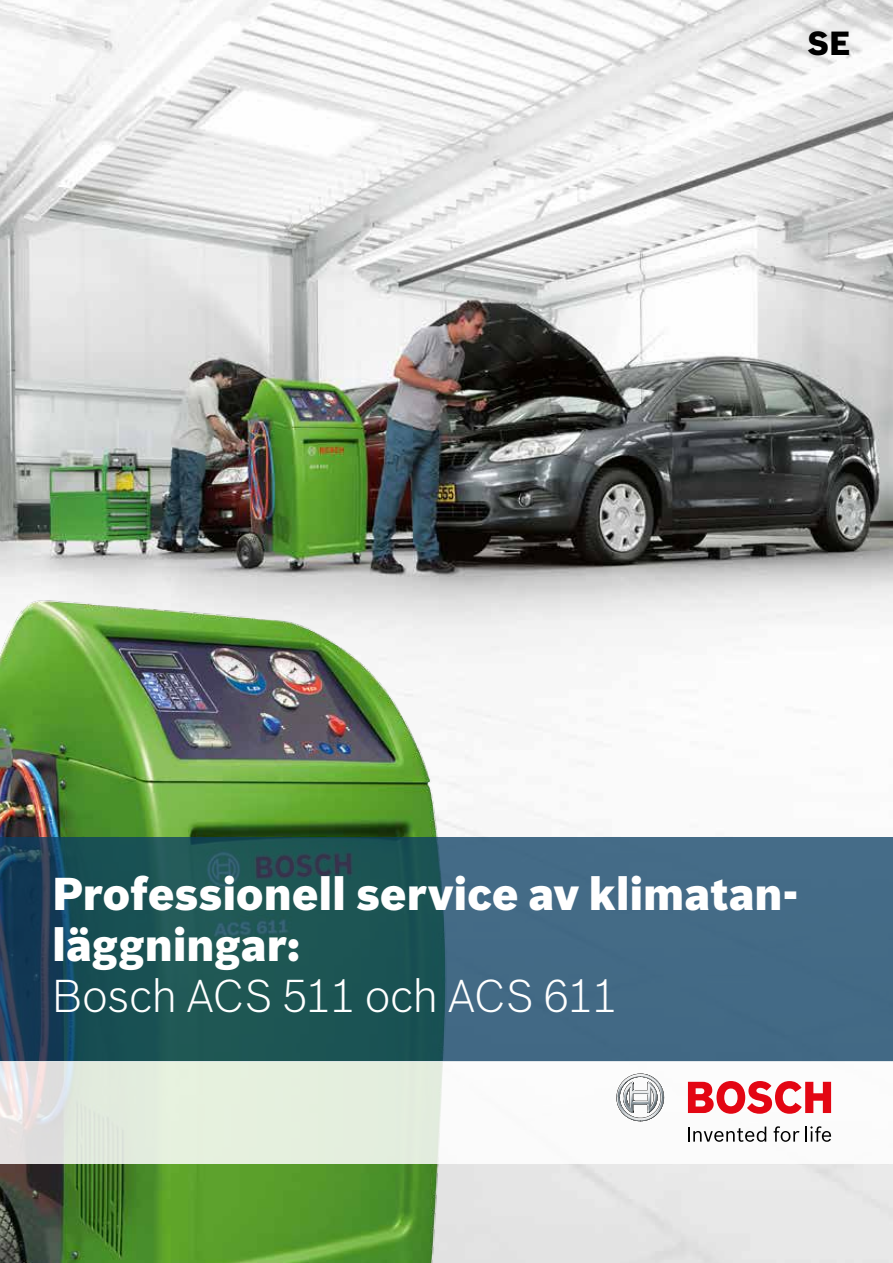
<style>
.page{position:relative;width:893px;height:1263px;background:#fff}
.page>*{position:absolute;margin:0;border:0;box-sizing:border-box;transform-origin:0 0}
.t1{font:900 45px/51px "Bosch Sans";letter-spacing:-.005em;color:#fff}
.t2{font:300 45px "Bosch Sans";letter-spacing:-.015em;color:#fff}
.t3{font:900 32.7px "Bosch Sans";color:#000}
</style>
<div class="page">
<img style="left:1px;top:0;width:892px;height:1263px">
<img style="left:1px;top:553px;width:535px;height:710px">
<svg style="left:1px;top:837px;width:892px;height:224px;background:#2f5d6d"></svg>
<svg style="left:1px;top:1061px;width:892px;height:102px"></svg>
<img style="left:0;top:816px;width:1px;height:447px">
<hr style="left:0;top:837px;width:1px;height:224px;background:#093d62">
<hr style="left:0;top:1061px;width:1px;height:102px;background:#fff">
<img style="left:0;top:0;width:1px;height:429px">
<img style="left:0;top:429px;width:1px;height:408px">
<svg style="left:616px;top:1073px;width:48px;height:48px"></svg>
<svg style="left:688px;top:1126px;width:78px;height:16px"></svg>
<svg style="left:774px;top:1126px;width:25px;height:16px"></svg>
<svg style="left:805px;top:1126px;width:26px;height:16px"></svg>
<svg style="left:688px;top:1081px;width:143px;height:33px"></svg>
<p class="t3" style="left:808px;top:23px;width:44px">SE</p>
<p class="t1" style="left:52px;top:868px;width:747px">Professionell service av klimatan&shy;läggningar:</p>
<p class="t2" style="left:52px;top:968px;width:567px">Bosch ACS 511 och ACS 611</p>
</div>
